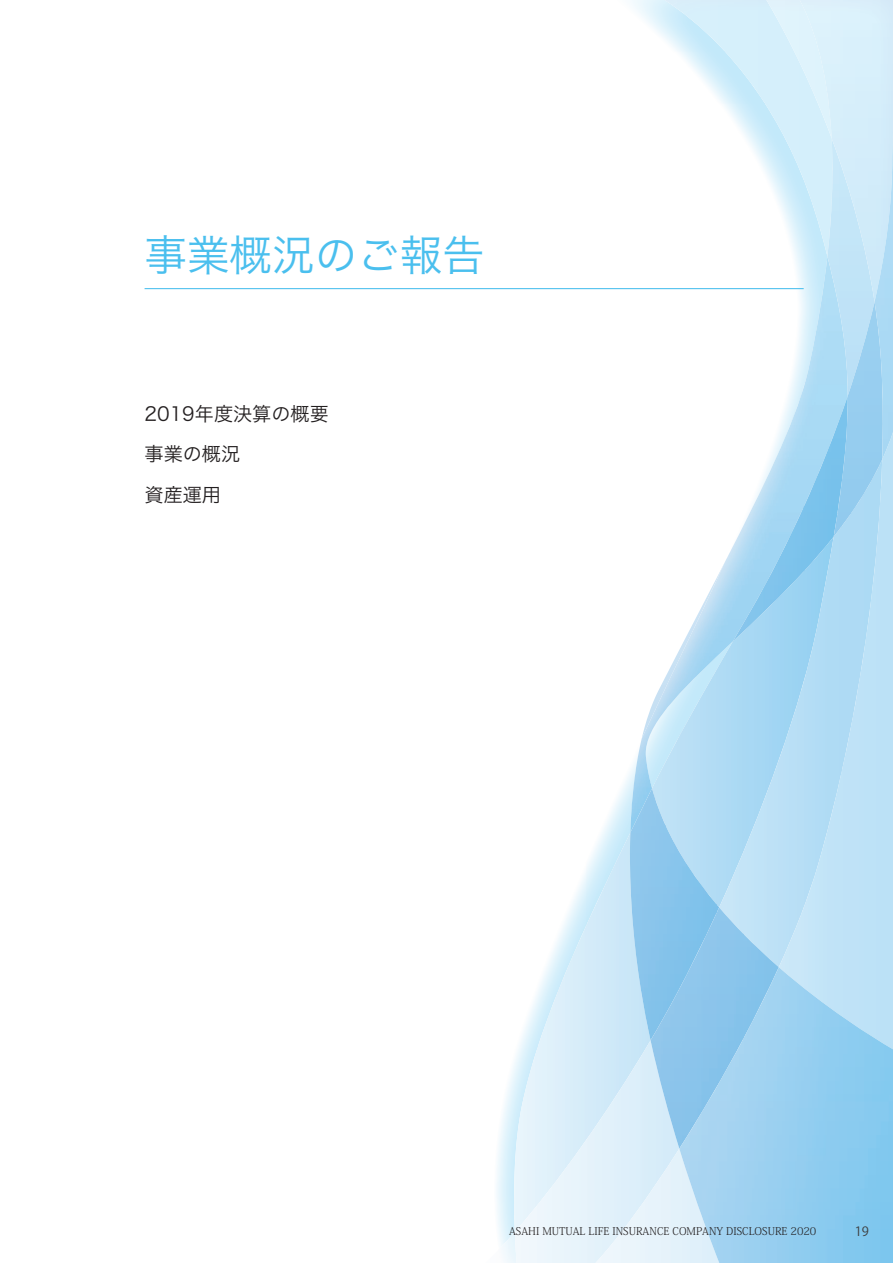
<style>
.page{position:relative;width:893px;height:1263px;background:#fff}
.page>*{position:absolute;margin:0;border:0;box-sizing:border-box;transform-origin:0 0}
.t1{font:42.45px "Hiragino Sans W3";color:#4abfee}
.t2{font:19.2px/40.3px "Hiragino Sans W3";color:#231f20}
.t3{font:12.75px "Koz Go Pro";color:#3e3e3f}
.t4{font:300 10.65px "Koz Min Pro";color:#231f20}
</style>
<div class="page">
<img style="left:779px;top:260px;width:48px;height:136px">
<img style="left:538px;top:963px;width:48px;height:77px">
<img style="left:496px;top:993px;width:42px;height:239px">
<svg style="left:549px;top:773px;width:285px;height:240px"></svg>
<img style="left:664px;top:0;width:136px;height:256px">
<img style="left:719px;top:832px;width:82px;height:135px">
<img style="left:800px;top:572px;width:42px;height:344px">
<img style="left:499px;top:1232px;width:16px;height:31px">
<img style="left:515px;top:1040px;width:135px;height:223px">
<img style="left:630px;top:364px;width:179px;height:468px">
<img style="left:630px;top:825px;width:87px;height:215px">
<img style="left:633px;top:788px;width:33px;height:38px">
<img style="left:733px;top:557px;width:71px;height:84px">
<img style="left:804px;top:396px;width:33px;height:176px">
<img style="left:779px;top:505px;width:25px;height:52px">
<img style="left:650px;top:936px;width:93px;height:212px">
<img style="left:743px;top:933px;width:36px;height:34px">
<img style="left:705px;top:907px;width:39px;height:30px">
<img style="left:837px;top:302px;width:46px;height:212px">
<img style="left:766px;top:0;width:34px;height:138px">
<img style="left:819px;top:459px;width:63px;height:403px">
<img style="left:595px;top:1148px;width:84px;height:115px">
<img style="left:800px;top:0;width:93px;height:302px">
<img style="left:874px;top:132px;width:19px;height:327px">
<img style="left:679px;top:967px;width:214px;height:296px">
<hr style="left:145px;top:288px;width:659px;height:1px;background:#4abfee">
<h1 class="t1" style="left:145px;top:218px;width:342px">事業概況のご報告</h1>
<h2 class="t2" style="left:145px;top:392px;width:186px">2019年度決算の概要事業の概況<br>資産運用</h2>
<p class="t4" style="left:509px;top:1224px;width:309px">ASAHI MUTUAL LIFE INSURANCE COMPANY DISCLOSURE 2020</p>
<p class="t3" style="left:855px;top:1223px;width:16px">19</p>
</div>
